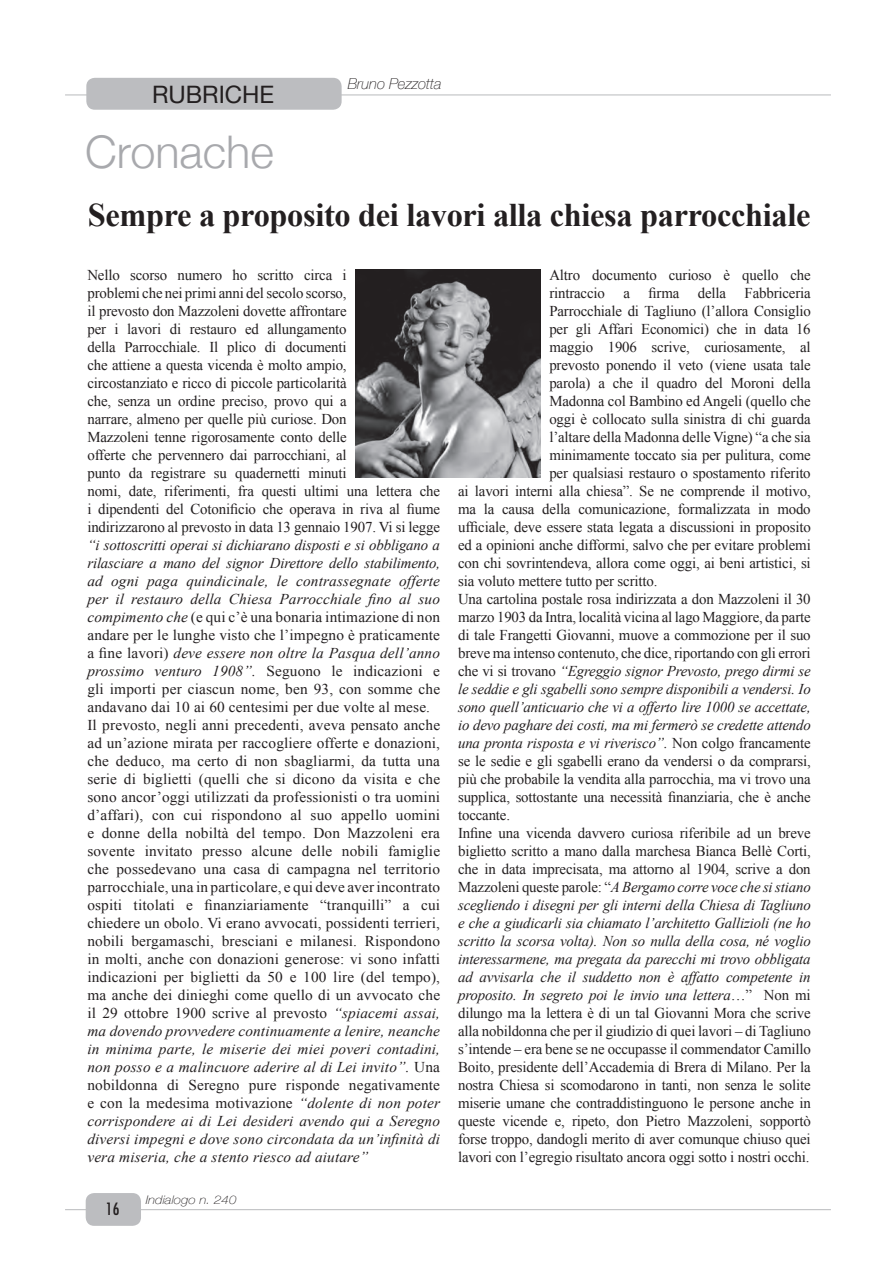
<style>
.page{position:relative;width:896px;height:1266px;background:#fff}
.page>*{position:absolute;margin:0;border:0;box-sizing:border-box;transform-origin:0 0}
.t1{font:300 45px "Helvetica Neue";color:#a8a9ad}
.t2{font:700 33px "Times New Roman";letter-spacing:-.01em;color:#231f20}
.t3{font:24px "Helvetica Neue";color:#231f20}
.t4{font:condensed 16.5px "Futura";color:#231f20}
.t5{font:15px/18px "Times New Roman";letter-spacing:-.01em;color:#231f20}
.t6{font:15px/18px "Times New Roman";letter-spacing:.01em;color:#231f20}
.t7{font:italic 15px "Times New Roman";letter-spacing:-.01em;color:#231f20}
.t8{font:italic 100 15px "Helvetica Neue";color:#231f20}
.t9{font:italic 100 11.85px "Helvetica Neue";color:#231f20;scale:1.14 1}
.s1{font-style:italic}
.s2{font-style:normal}
</style>
<div class="page">
<hr style="left:65px;top:1208px;width:765px;height:2px;background:#bcbdc0">
<div style="left:86px;top:1192px;width:55px;height:33px;background:#bcbdc0;border-radius:9px"></div>
<hr style="left:65px;top:94px;width:765px;height:1px;background:#bcbdc0">
<div style="left:86px;top:78px;width:255px;height:32px;background:#bcbdc0;border-radius:9px"></div>
<img style="left:355px;top:269px;width:185px;height:208px">
<h3 class="t3" style="left:152px;top:77px;width:124px">RUBRICHE</h3>
<h1 class="t1" style="left:85px;top:116px;width:190px">Cronache</h1>
<p class="t8" style="left:348px;top:72px;width:95px">Bruno Pezzotta</p>
<h2 class="t2" style="left:88px;top:192px;width:724px">Sempre a proposito dei lavori alla chiesa parrocchiale</h2>
<p class="t5" style="left:87px;top:265px;width:354px">Nello scorso numero ho scritto circa i<br>problemi che nei primi anni del secolo scorso,<br>il prevosto don Mazzoleni dovette affrontare<br>per i lavori di restauro ed allungamento<br>della Parrocchiale. Il plico di documenti<br>che attiene a questa vicenda è molto ampio,<br>circostanziato e ricco di piccole particolarità<br>che, senza un ordine preciso, provo qui a<br>narrare, almeno per quelle più curiose. Don<br>Mazzoleni tenne rigorosamente conto delle<br>offerte che pervennero dai parrocchiani, al<br>punto da registrare su quadernetti minuti<br>nomi, date, riferimenti, fra questi ultimi una lettera che i dipendenti del Cotonificio che operava in riva al fiume indirizzarono al prevosto in data 13 gennaio 1907. Vi si legge</p>
<p class="t6" style="left:87px;top:535px;width:354px"><span class="s1">“i sottoscritti operai si dichiarano disposti e si obbligano a rilasciare a mano del signor Direttore dello stabilimento, ad ogni paga quindicinale, le contrassegnate offerte per il restauro della Chiesa Parrocchiale fino al suo compimento che</span> (e qui c’è una bonaria intimazione di non andare per le lunghe visto che l’impegno è praticamente a fine lavori) <span class="s1">deve essere non oltre la Pasqua dell’anno prossimo venturo 1908”.</span> Seguono le indicazioni e gli importi per ciascun nome, ben 93, con somme che andavano dai 10 ai 60 centesimi per due volte al mese.<br>Il prevosto, negli anni precedenti, aveva pensato anche ad un’azione mirata per raccogliere offerte e donazioni, che deduco, ma certo di non sbagliarmi, da tutta una serie di biglietti (quelli che si dicono da visita e che sono ancor’oggi utilizzati da professionisti o tra uomini d’affari), con cui rispondono al suo appello uomini e donne della nobiltà del tempo. Don Mazzoleni era sovente invitato presso alcune delle nobili famiglie che possedevano una casa di campagna nel territorio parrocchiale, una in particolare, e qui deve aver incontrato ospiti titolati e finanziariamente “tranquilli” a cui chiedere un obolo. Vi erano avvocati, possidenti terrieri, nobili bergamaschi, bresciani e milanesi. Rispondono in molti, anche con donazioni generose: vi sono infatti indicazioni per biglietti da 50 e 100 lire (del tempo), ma anche dei dinieghi come quello di un avvocato che il 29 ottobre 1900 scrive al prevosto <span class="s1">“spiacemi assai, ma dovendo provvedere continuamente a lenire, neanche in minima parte, le miserie dei miei poveri contadini, non posso e a malincuore aderire al di Lei invito”.</span> Una nobildonna di Seregno pure risponde negativamente e con la medesima motivazione <span class="s1">“dolente di non poter corrispondere ai di Lei desideri avendo qui a Seregno diversi impegni e dove sono circondata da un’infinità di vera miseria, che a stento riesco ad aiutare”</span></p>
<p class="t4" style="left:106px;top:1198px;width:15px">16</p>
<p class="t9" style="left:146px;top:1190px;width:81px">Indialogo n. 240</p>
<p class="t5" style="left:549px;top:265px;width:263px">Altro documento curioso è quello che</p>
<p class="t5" style="left:549px;top:283px;width:263px">rintraccio a firma della Fabbriceria</p>
<p class="t5" style="left:549px;top:301px;width:263px">Parrocchiale di Tagliuno (l’allora Consiglio</p>
<p class="t5" style="left:549px;top:319px;width:263px">per gli Affari Economici) che in data 16</p>
<p class="t5" style="left:549px;top:337px;width:263px">maggio 1906 scrive, curiosamente, al</p>
<p class="t5" style="left:549px;top:355px;width:263px">prevosto ponendo il veto (viene usata tale</p>
<p class="t5" style="left:549px;top:373px;width:263px">parola) a che il quadro del Moroni della</p>
<p class="t5" style="left:549px;top:391px;width:263px">Madonna col Bambino ed Angeli (quello che</p>
<p class="t5" style="left:549px;top:409px;width:263px">oggi è collocato sulla sinistra di chi guarda</p>
<p class="t5" style="left:549px;top:427px;width:263px">l’altare della Madonna delle Vigne) “a che sia</p>
<p class="t5" style="left:549px;top:445px;width:263px">minimamente toccato sia per pulitura, come</p>
<p class="t5" style="left:549px;top:463px;width:263px">per qualsiasi restauro o spostamento riferito</p>
<p class="t5" style="left:458px;top:481px;width:354px">ai lavori interni alla chiesa”. Se ne comprende il motivo,</p>
<p class="t5" style="left:458px;top:499px;width:354px">ma la causa della comunicazione, formalizzata in modo</p>
<p class="t5" style="left:458px;top:517px;width:354px">ufficiale, deve essere stata legata a discussioni in proposito</p>
<p class="t5" style="left:458px;top:535px;width:354px">ed a opinioni anche difformi, salvo che per evitare problemi</p>
<p class="t5" style="left:458px;top:553px;width:354px">con chi sovrintendeva, allora come oggi, ai beni artistici, si</p>
<p class="t5" style="left:458px;top:571px;width:201px">sia voluto mettere tutto per scritto.</p>
<p class="t5" style="left:458px;top:589px;width:354px">Una cartolina postale rosa indirizzata a don Mazzoleni il 30</p>
<p class="t5" style="left:458px;top:607px;width:354px">marzo 1903 da Intra, località vicina al lago Maggiore, da parte</p>
<p class="t5" style="left:458px;top:625px;width:354px">di tale Frangetti Giovanni, muove a commozione per il suo</p>
<p class="t5" style="left:458px;top:643px;width:354px">breve ma intenso contenuto, che dice, riportando con gli errori</p>
<p class="t7" style="left:458px;top:660px;width:354px"><span class="s2">che vi si trovano</span> “Egreggio signor Prevosto, prego dirmi se</p>
<p class="t7" style="left:458px;top:678px;width:354px">le seddie e gli sgabelli sono sempre disponibili a vendersi. Io</p>
<p class="t7" style="left:458px;top:696px;width:354px">sono quell’anticuario che vi a offerto lire 1000 se accettate,</p>
<p class="t7" style="left:458px;top:714px;width:354px">io devo paghare dei costi, ma mi fermerò se credette attendo</p>
<p class="t7" style="left:458px;top:732px;width:354px">una pronta risposta e vi riverisco”. <span class="s2">Non colgo francamente</span></p>
<p class="t5" style="left:458px;top:751px;width:354px">se le sedie e gli sgabelli erano da vendersi o da comprarsi,</p>
<p class="t5" style="left:458px;top:769px;width:354px">più che probabile la vendita alla parrocchia, ma vi trovo una</p>
<p class="t5" style="left:458px;top:787px;width:354px">supplica, sottostante una necessità finanziaria, che è anche</p>
<p class="t5" style="left:458px;top:805px;width:54px">toccante.</p>
<p class="t5" style="left:458px;top:823px;width:354px">Infine una vicenda davvero curiosa riferibile ad un breve</p>
<p class="t5" style="left:458px;top:841px;width:354px">biglietto scritto a mano dalla marchesa Bianca Bellè Corti,</p>
<p class="t5" style="left:458px;top:859px;width:354px">che in data imprecisata, ma attorno al 1904, scrive a don</p>
<p class="t7" style="left:458px;top:876px;width:354px"><span class="s2">Mazzoleni queste parole: “</span>A Bergamo corre voce che si stiano</p>
<p class="t7" style="left:458px;top:894px;width:354px">scegliendo i disegni per gli interni della Chiesa di Tagliuno</p>
<p class="t7" style="left:458px;top:912px;width:354px">e che a giudicarli sia chiamato l’architetto Gallizioli (ne ho</p>
<p class="t7" style="left:458px;top:930px;width:354px">scritto la scorsa volta). Non so nulla della cosa, né voglio</p>
<p class="t7" style="left:458px;top:948px;width:354px">interessarmene, ma pregata da parecchi mi trovo obbligata</p>
<p class="t7" style="left:458px;top:966px;width:354px">ad avvisarla che il suddetto non è affatto competente in</p>
<p class="t7" style="left:458px;top:984px;width:354px">proposito. In segreto poi le invio una lettera<span class="s2">…” Non mi</span></p>
<p class="t5" style="left:458px;top:1003px;width:354px">dilungo ma la lettera è di un tal Giovanni Mora che scrive</p>
<p class="t5" style="left:458px;top:1021px;width:354px">alla nobildonna che per il giudizio di quei lavori – di Tagliuno</p>
<p class="t5" style="left:458px;top:1039px;width:354px">s’intende – era bene se ne occupasse il commendator Camillo</p>
<p class="t5" style="left:458px;top:1057px;width:354px">Boito, presidente dell’Accademia di Brera di Milano. Per la</p>
<p class="t5" style="left:458px;top:1075px;width:354px">nostra Chiesa si scomodarono in tanti, non senza le solite</p>
<p class="t5" style="left:458px;top:1093px;width:354px">miserie umane che contraddistinguono le persone anche in</p>
<p class="t5" style="left:458px;top:1111px;width:354px">queste vicende e, ripeto, don Pietro Mazzoleni, sopportò</p>
<p class="t5" style="left:458px;top:1129px;width:354px">forse troppo, dandogli merito di aver comunque chiuso quei</p>
<p class="t5" style="left:458px;top:1147px;width:353px">lavori con l’egregio risultato ancora oggi sotto i nostri occhi.</p>
</div>
